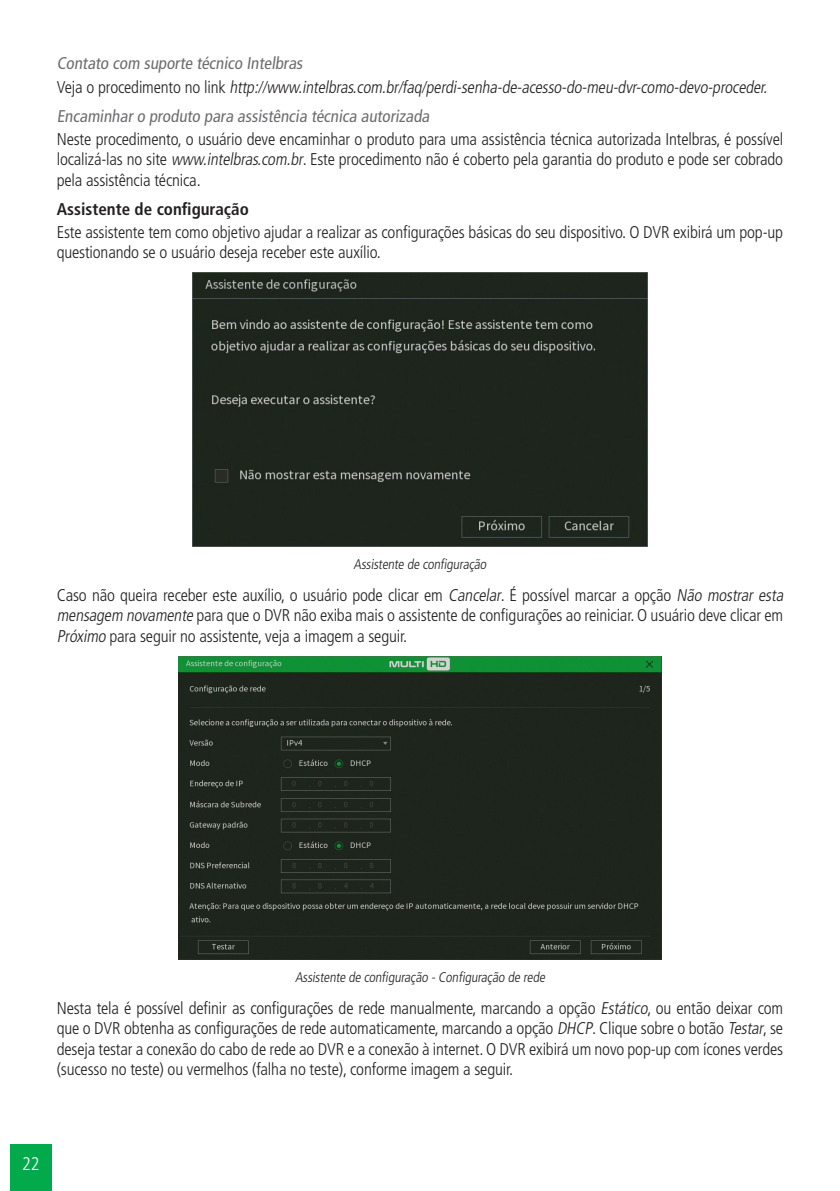
<style>
.page{position:relative;width:840px;height:1191px;background:#fff}
.page>*{position:absolute;margin:0;border:0;box-sizing:border-box;transform-origin:0 0}
.t1{font:300 condensed 18.2px "Frutiger LT Std";color:#fff}
._0__Corpo_de_texto{font:300 condensed 17px/20.4px "Frutiger LT Std";letter-spacing:-.01em;color:#231f20;text-align:justify}
._0__Corpo_de_texto-2{font:italic 300 condensed 17px "Frutiger LT Std";color:#231f20}
._4__Titulo_4{font:condensed 17px "Frutiger LT Std";color:#6c6d70}
._3__Titulo_3{font:700 condensed 17px "Frutiger LT Std";color:#231f20}
._7__Legenda{font:300 condensed 14px "Frutiger LT Std";color:#231f20}
.s1{font-style:normal}
.s2{font-style:italic}
</style>
<div class="page">
<div style="left:10px;top:1144px;width:42px;height:47px;background:#03aa4b"></div>
<img style="left:193px;top:273px;width:453px;height:273px">
<img style="left:179px;top:656px;width:481px;height:303px">
<p class="_4__Titulo_4" style="left:57px;top:54px;width:250px">Contato com suporte técnico Intelbras</p>
<p class="_0__Corpo_de_texto-2" style="left:57px;top:77px;width:714px"><span class="s1">Vej a o p r o c e d i m e n t o n o l i n k</span> http://www.intelbras.com.br/faq/perdi-senha-de-acesso-do-meu-dvr-como-devo-proceder.</p>
<p class="_4__Titulo_4" style="left:57px;top:106px;width:377px">Encaminhar o produto para assistência técnica autorizada</p>
<p class="_0__Corpo_de_texto" style="left:57px;top:129px;width:727px">Neste procedimento, o usuário deve encaminhar o produto para uma assistência técnica autorizada Intelbras, é possível localizá-las no site <span class="s2">www.intelbras.com.br</span>. Este procedimento não é coberto pela garantia do produto e pode ser cobrado pela assistência técnica.</p>
<p class="_3__Titulo_3" style="left:57px;top:199px;width:193px">Assistente de configuração</p>
<p class="_0__Corpo_de_texto" style="left:57px;top:222px;width:727px">Este assistente tem como objetivo ajudar a realizar as configurações básicas do seu dispositivo. O DVR exibirá um pop-up questionando se o usuário deseja receber este auxílio.</p>
<p class="_7__Legenda" style="left:353px;top:556px;width:137px">Assistente de configuração</p>
<p class="_0__Corpo_de_texto" style="left:57px;top:585px;width:730px;text-align:left">Caso não queira receber este auxílio, o usuário pode clicar em <span class="s2">Cancelar</span>. É possível marcar a opção <span class="s2">Não mostrar esta mensagem novamente</span> para que o DVR não exiba mais o assistente de configurações ao reiniciar. O usuário deve clicar em<br><span class="s2">Próximo</span> para seguir no assistente, veja a imagem a seguir.</p>
<p class="_7__Legenda" style="left:295px;top:969px;width:254px">Assistente de configuração -Configuração de rede</p>
<p class="_0__Corpo_de_texto" style="left:57px;top:998px;width:727px">Nesta tela é possível definir as configurações de rede manualmente, marcando a opção <span class="s2">Estático</span>, ou então deixar com que o DVR obtenha as configurações de rede automaticamente, marcando a opção <span class="s2">DHCP</span>. Clique sobre o botão <span class="s2">Testar</span>, se deseja testar a conexão do cabo de rede ao DVR e a conexão à internet. O DVR exibirá um novo pop-up com ícones verdes (sucesso no teste) ou vermelhos (falha no teste), conforme imagem a seguir.</p>
<p class="t1" style="left:22px;top:1153px;width:19px">22</p>
</div>
